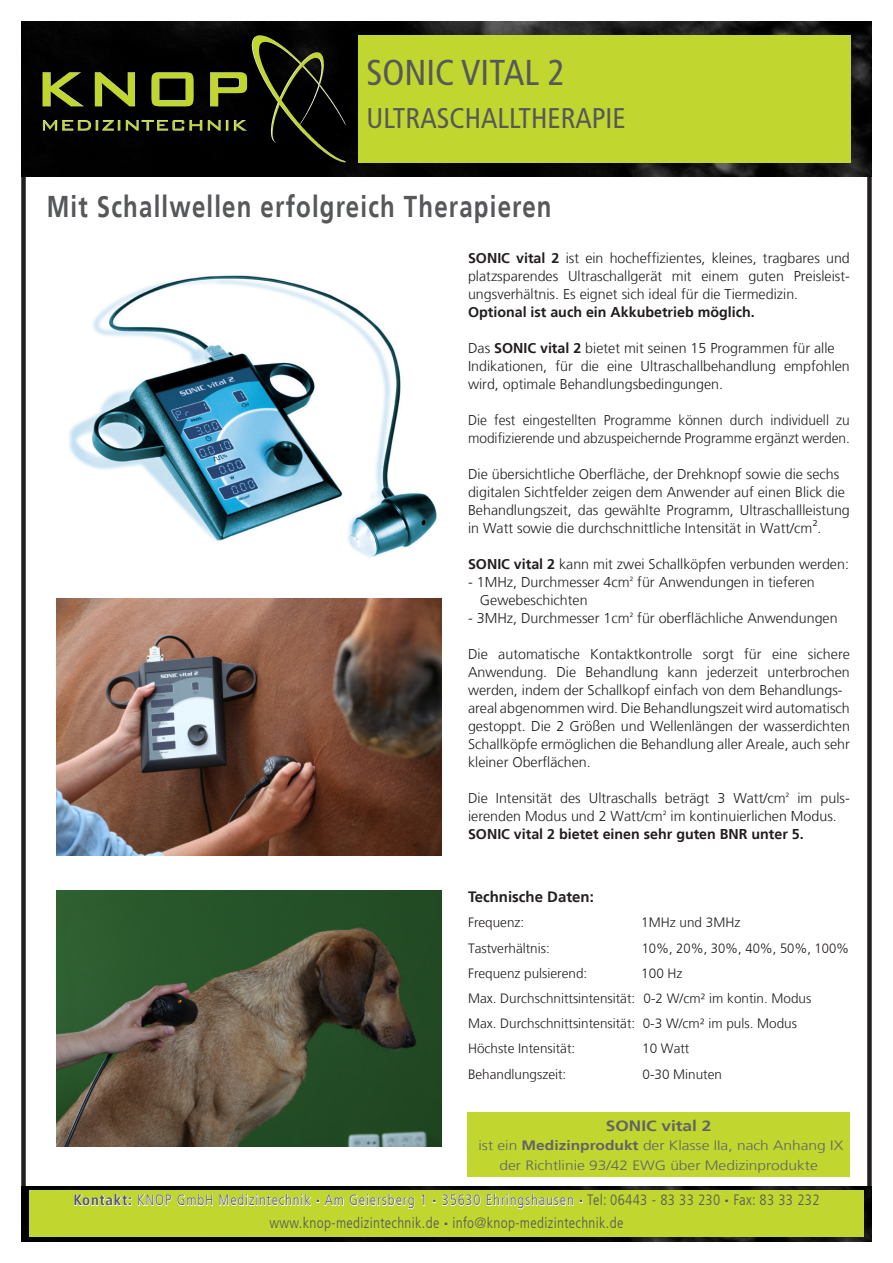
<style>
.page{position:relative;width:893px;height:1263px;background:#fff}
.page>*{position:absolute;margin:0;border:0;box-sizing:border-box;transform-origin:0 0}
.t1{font:condensed 36px "Frutiger LT";color:#57585a}
.t2{font:700 30px "Frutiger LT";letter-spacing:.05em;color:#57585a;scale:.8 1}
.t3{font:condensed 28.5px "Frutiger LT";color:#57585a}
.t4{font:300 condensed 15px "Frutiger LT";letter-spacing:.05em;color:#57585a}
.t5{font:300 condensed 15px "Frutiger LT";letter-spacing:.02em;color:#57585a}
.Pa2{font:700 15px "Frutiger LT";color:#231f20}
.t6{font:700 15px "Frutiger LT";color:#636366;scale:1.15 1}
.Pa0{font:300 14.25px/18px "Frutiger LT";color:#221e1f;text-align:justify}
.Pa0-2{font:300 14.25px/18px "Frutiger LT";color:#231f20}
.Pa0-3{font:300 14.25px/18px "Frutiger LT";color:#221e1f;scale:.96 1}
.Pa0-4{font:700 14.25px "Frutiger LT";color:#221e1f}
.Pa5{font:300 13.5px "Frutiger LT";color:#211d1e}
.t7{font:300 13.5px/19.5px "Frutiger LT";color:#636366;text-align:center;scale:1.15 1}
.Pa5-2{font:300 13.5px "Frutiger LT";color:#211d1e;scale:.96 1}
.Pa2-2{font:300 13.5px "Frutiger LT";color:#211d1e}
.s1{font-weight:700}
.s2{color:#231f20}
.s3{color:#221e1f}
</style>
<div class="page">
<div style="left:467px;top:1112px;width:383px;height:65px;background:#c1d72f"></div>
<img style="left:21px;top:21px;width:851px;height:155px">
<img style="left:21px;top:1186px;width:851px;height:56px">
<div style="left:29px;top:1191px;width:835px;height:46px;background:#c1d72f"></div>
<svg style="left:74px;top:1193px;width:57px;height:13px"></svg>
<svg style="left:138px;top:1193px;width:75px;height:13px"></svg>
<svg style="left:219px;top:1193px;width:92px;height:13px"></svg>
<svg style="left:317px;top:1193px;width:98px;height:16px"></svg>
<svg style="left:421px;top:1194px;width:4px;height:12px"></svg>
<svg style="left:442px;top:1193px;width:132px;height:16px"></svg>
<img style="left:69px;top:275px;width:368px;height:283px">
<img style="left:56px;top:599px;width:385px;height:256px">
<img style="left:56px;top:890px;width:385px;height:257px">
<div style="left:358px;top:35px;width:492px;height:127px;background:#c1d72f"></div>
<img style="left:252px;top:35px;width:93px;height:127px">
<p class="t1" style="left:367px;top:51px;width:200px">SONIC VITAL 2</p>
<p class="t3" style="left:367px;top:102px;width:261px">ULTRASCHALLTHERAPIE</p>
<p class="t2" style="left:47px;top:189px;width:632px">Mit Schallwellen erfolgreich Therapieren</p>
<p class="Pa0" style="left:468px;top:249px;width:383px"><span class="s1">SONIC vital 2</span> ist ein hocheffizientes, kleines, tragbares und platzsparendes Ultraschallgerät mit einem guten Preisleist&shy;ungsverhältnis. Es eignet sich ideal für die Tiermedizin.</p>
<p class="Pa0-4" style="left:468px;top:304px;width:288px">Optional ist auch ein Akkubetrieb möglich.</p>
<p class="Pa0" style="left:468px;top:339px;width:368px">Das <span class="s1">SONIC vital 2</span> bietet mit seinen 15 Programmen für alle</p>
<p class="Pa0" style="left:468px;top:357px;width:383px">Indikationen, für die eine Ultraschallbehandlung empfohlen wird, optimale Behandlungsbedingungen.</p>
<p class="Pa0-3" style="left:468px;top:411px;width:399px">Die fest eingestellten Programme können durch individuell zu modifizierende und abzuspeichernde Programme ergänzt werden.</p>
<p class="Pa0" style="left:468px;top:465px;width:373px">Die übersichtliche Oberfläche, der Drehknopf sowie die sechs</p>
<p class="Pa0" style="left:468px;top:483px;width:378px">digitalen Sichtfelder zeigen dem Anwender auf einen Blick die</p>
<p class="Pa0" style="left:468px;top:501px;width:383px">Behandlungszeit, das gewählte Programm, Ultraschallleistung in Watt sowie die durchschnittliche Intensität in Watt/cm²<span class="s2">.</span></p>
<p class="Pa0" style="left:468px;top:555px;width:382px"><span class="s1">SONIC vital 2</span> kann mit zwei Schallköpfen verbunden werden:</p>
<p class="Pa0-2" style="left:480px;top:573px;width:336px;text-indent:-12px"><span class="s3">- 1MHz, Durchmesser 4cm</span><sup>²</sup> für Anwendungen in tieferen<br>Gewebeschichten</p>
<p class="Pa0-2" style="left:468px;top:609px;width:371px"><span class="s3">- 3MHz, Durchmesser 1cm</span><sup>²</sup> für oberflächliche Anwendungen</p>
<p class="Pa0" style="left:468px;top:645px;width:383px">Die automatische Kontaktkontrolle sorgt für eine sichere Anwendung. Die Behandlung kann jederzeit unterbrochen werden, indem der Schallkopf einfach von dem Behandlungs-</p>
<p class="Pa0" style="left:468px;top:699px;width:383px">areal abgenommen wird. Die Behandlungszeit wird automatisch gestoppt. Die 2 Größen und Wellenlängen der wasserdichten Schallköpfe ermöglichen die Behandlung aller Areale, auch sehr kleiner Oberflächen.</p>
<p class="Pa0" style="left:468px;top:789px;width:383px">Die Intensität des Ultraschalls beträgt 3 Watt/cm<sup>²</sup> <span class="s2">im puls&shy;ierenden Modus und 2 Watt/cm</span><sup>²</sup> im kontinuierlichen Modus.</p>
<p class="Pa0-4" style="left:468px;top:826px;width:337px">SONIC vital 2 bietet einen sehr guten BNR unter 5.</p>
<p class="Pa2" style="left:468px;top:888px;width:127px">Technische Daten:</p>
<p class="Pa2-2" style="left:468px;top:915px;width:58px">Frequenz:</p>
<p class="Pa2-2" style="left:641px;top:915px;width:101px">1MHz und 3MHz</p>
<p class="Pa5" style="left:468px;top:940px;width:83px">Tastverhältnis:</p>
<p class="Pa5-2" style="left:642px;top:940px;width:218px">10%, 20%, 30%, 40%, 50%, 100%</p>
<p class="Pa5" style="left:468px;top:965px;width:121px">Frequenz pulsierend:</p>
<p class="Pa5" style="left:641px;top:965px;width:43px">100 Hz</p>
<p class="Pa5" style="left:468px;top:991px;width:345px">Max. Durchschnittsintensität: 0-2 W/cm<span class="s3">²</span> <span class="s2">im kontin. Modus</span></p>
<p class="Pa5" style="left:468px;top:1016px;width:330px">Max. Durchschnittsintensität: 0-3 W/cm<span class="s3">²</span> <span class="s2">im puls. Modus</span></p>
<p class="Pa5" style="left:468px;top:1041px;width:109px">Höchste Intensität:</p>
<p class="Pa5" style="left:642px;top:1041px;width:49px">10 Watt</p>
<p class="Pa5" style="left:468px;top:1066px;width:100px">Behandlungszeit:</p>
<p class="Pa5" style="left:642px;top:1066px;width:81px">0-30 Minuten</p>
<p class="t6" style="left:606px;top:1117px;width:93px">SONIC vital 2</p>
<p class="t7" style="left:478px;top:1136px;width:319px">ist ein <span class="s1">Medizinprodukt</span> der Klasse IIa, nach Anhang IX der Richtlinie 93/42 EWG über Medizinprodukte</p>
<p class="t4" style="left:73px;top:1192px;width:748px"><span class="s1">Kontakt:</span> KNOP GmbH Medizintechnik <sup>.</sup> Am Geiersberg 1 <sup>.</sup> 35630 Ehringshausen <sup>.</sup> Tel: 06443 - 83 33 230 <sup>.</sup> Fax: 83 33 232</p>
<p class="t5" style="left:270px;top:1214px;width:355px">www.knop-medizintechnik.de <sup>.</sup> info@knop-medizintechnik.de</p>
</div>
